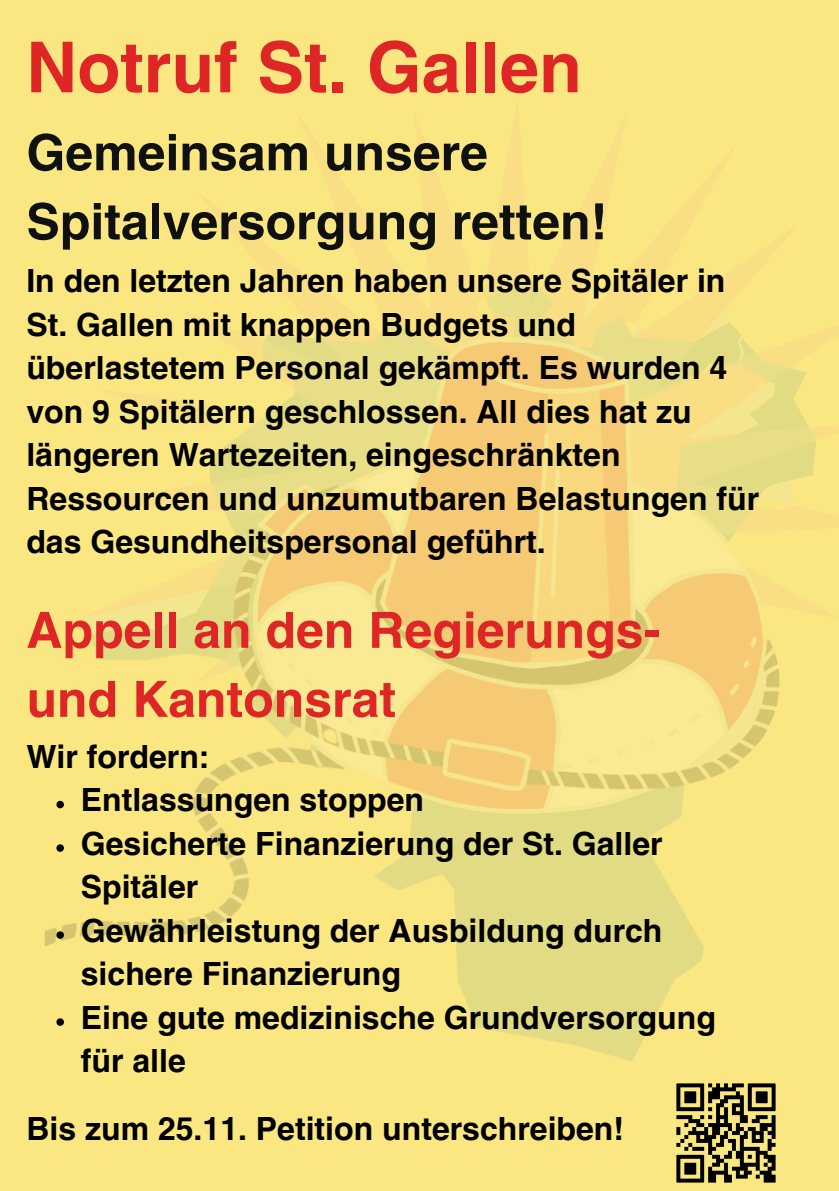
<style>
.page{position:relative;width:839px;height:1191px;background:#fff}
.page>*{position:absolute;margin:0;border:0;box-sizing:border-box;transform-origin:0 0}
.t1{font:700 70.4px "Helvetica LT Pro";color:#df2626}
.t2{font:700 50px/69px "Helvetica LT Pro";color:#0f1010}
.t3{font:700 50px/69px "Helvetica LT Pro";color:#df2626}
.t4{font:700 32px/43.6px "Helvetica LT Pro";color:#000}
</style>
<div class="page">
<div style="left:0;top:0;width:838px;height:1191px;background:#fbe782"></div>
<img style="left:44px;top:279px;width:772px;height:783px">
<img style="left:676px;top:1083px;width:100px;height:100px">
<svg style="left:56px;top:801px;width:8px;height:7px"></svg>
<svg style="left:56px;top:844px;width:8px;height:8px"></svg>
<svg style="left:56px;top:931px;width:8px;height:8px"></svg>
<svg style="left:56px;top:1018px;width:8px;height:8px"></svg>
<p class="t1" style="left:26px;top:42px;width:557px">Notruf St. Gallen</p>
<p class="t2" style="left:26px;top:123px;width:582px">Gemeinsam unsere<br>Spitalversorgung retten!</p>
<p class="t4" style="left:26px;top:262px;width:734px">In den letzten Jahren haben unsere Spitäler in St. Gallen mit knappen Budgets und überlastetem Personal gekämpft. Es wurden 4 von 9 Spitälern geschlossen. All dies hat zu längeren Wartezeiten, eingeschränkten Ressourcen und unzumutbaren Belastungen für das Gesundheitspersonal geführt.</p>
<p class="t3" style="left:26px;top:601px;width:635px">Appell an den Regierungs&shy;und Kantonsrat</p>
<p class="t4" style="left:26px;top:738px;width:185px">Wir fordern:</p>
<p class="t4" style="left:81px;top:781px;width:345px">Entlassungen stoppen</p>
<p class="t4" style="left:81px;top:825px;width:583px">Gesicherte Finanzierung der St. Galler<br>Spitäler</p>
<p class="t4" style="left:81px;top:912px;width:583px">Gewährleistung der Ausbildung durch sichere Finanzierung</p>
<p class="t4" style="left:81px;top:999px;width:636px">Eine gute medizinische Grundversorgung für alle</p>
<p class="t4" style="left:26px;top:1110px;width:599px">Bis zum 25.11. Petition unterschreiben!</p>
</div>
